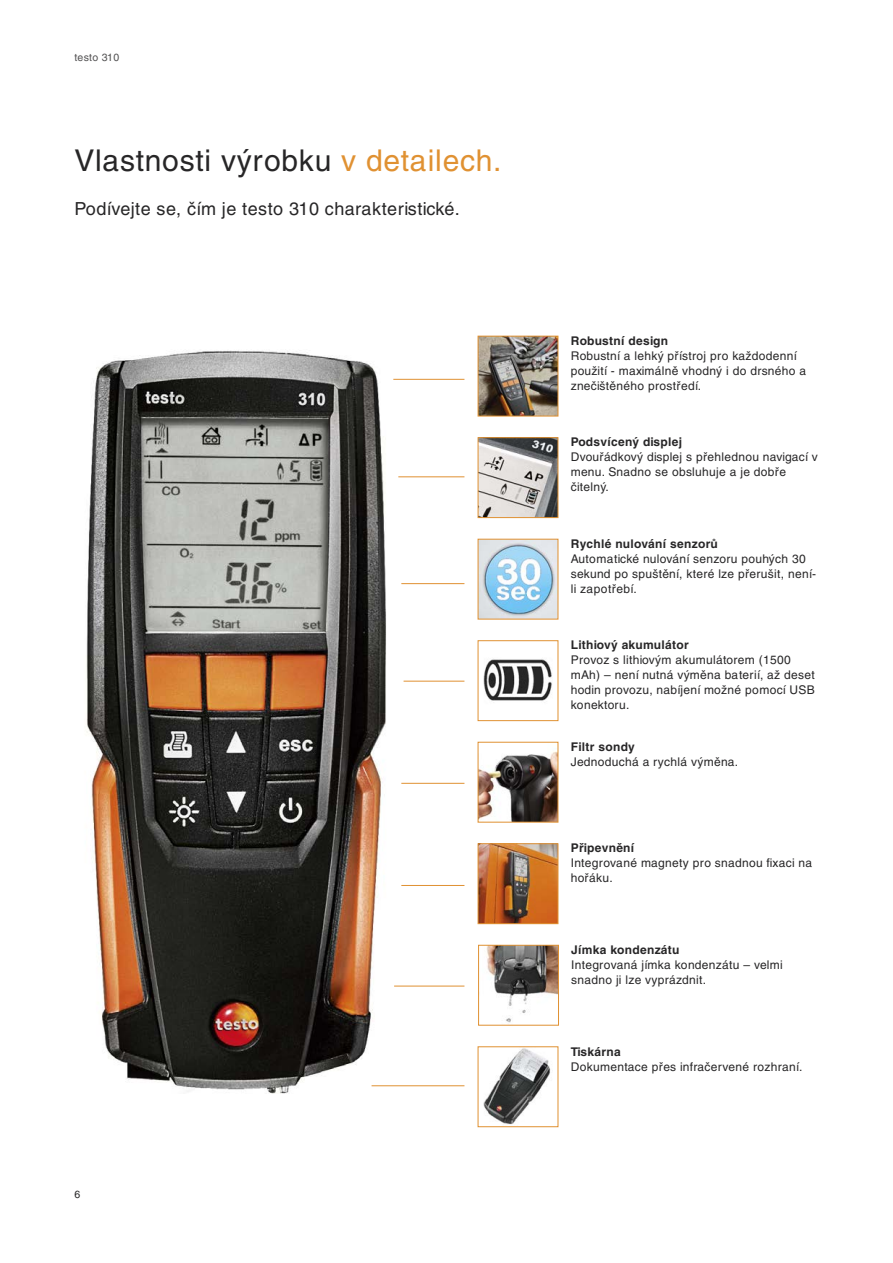
<style>
.page{position:relative;width:893px;height:1263px;background:#fff}
.page>*{position:absolute;margin:0;border:0;box-sizing:border-box;transform-origin:0 0}
.t1{font:30px "Helvetica CE";letter-spacing:.025em;color:#272627}
.t2{font:18px "Helvetica CE";letter-spacing:.025em;color:#272627}
.t3{font:12px/15px "Helvetica CE";letter-spacing:.025em;color:#272627}
.t4{font:700 12px "Helvetica CE";letter-spacing:.025em;color:#272627}
.t5{font:10.5px "Helvetica CE";letter-spacing:.025em;color:#525152}
.t6{font:10.5px "Helvetica CE";color:#272627}
.s1{color:#e09132}
</style>
<div class="page">
<img style="left:86px;top:350px;width:315px;height:743px">
<img style="left:480px;top:338px;width:76px;height:76px">
<div style="left:478px;top:336px;width:80px;height:80px;border:1px solid #e09132"></div>
<img style="left:480px;top:439px;width:76px;height:77px">
<div style="left:478px;top:437px;width:80px;height:81px;border:1px solid #e09132"></div>
<img style="left:483px;top:659px;width:69px;height:42px">
<div style="left:478px;top:640px;width:80px;height:81px;border:1px solid #e09132"></div>
<img style="left:486px;top:947px;width:71px;height:76px">
<div style="left:478px;top:945px;width:81px;height:80px;border:1px solid #e09132"></div>
<hr style="left:393px;top:379px;width:71px;height:1px;background:#e09132">
<hr style="left:398px;top:476px;width:66px;height:1px;background:#e09132">
<hr style="left:401px;top:583px;width:63px;height:1px;background:#e09132">
<hr style="left:404px;top:681px;width:60px;height:1px;background:#e09132">
<hr style="left:401px;top:783px;width:63px;height:1px;background:#e09132">
<hr style="left:401px;top:885px;width:63px;height:1px;background:#e09132">
<hr style="left:394px;top:986px;width:70px;height:1px;background:#e09132">
<img style="left:483px;top:1048px;width:68px;height:77px">
<div style="left:478px;top:1046px;width:80px;height:81px;border:1px solid #e09132"></div>
<hr style="left:372px;top:1085px;width:92px;height:1px;background:#e09132">
<img style="left:480px;top:541px;width:76px;height:76px">
<img style="left:480px;top:751px;width:76px;height:69px">
<div style="left:478px;top:742px;width:80px;height:80px;border:1px solid #e09132"></div>
<img style="left:480px;top:845px;width:76px;height:77px">
<div style="left:478px;top:843px;width:80px;height:81px;border:1px solid #e09132"></div>
<p class="t5" style="left:74px;top:53px;width:46px">testo 310</p>
<h1 class="t1" style="left:74px;top:149px;width:429px">Vlastnosti výrobku <span class="s1">v detailech.</span></h1>
<h2 class="t2" style="left:74px;top:202px;width:387px">Podívejte se, čím je testo 310 charakteristické.</h2>
<p class="t6" style="left:74px;top:1191px;width:7px">6</p>
<p class="t4" style="left:571px;top:337px;width:99px">Robustní design</p>
<p class="t3" style="left:571px;top:350px;width:237px">Robustní a lehký přístroj pro každodenní použití - maximálně vhodný i do drsného a znečištěného prostředí.</p>
<p class="t4" style="left:571px;top:438px;width:113px">Podsvícený displej</p>
<p class="t3" style="left:571px;top:451px;width:249px">Dvouřádkový displej s přehlednou navigací v menu. Snadno se obsluhuje a je dobře čitelný.</p>
<p class="t4" style="left:571px;top:539px;width:149px">Rychlé nulování senzorů</p>
<p class="t3" style="left:571px;top:552px;width:247px">Automatické nulování senzoru pouhých 30 sekund po spuštění, které lze přerušit, není&shy;li zapotřebí.</p>
<p class="t4" style="left:571px;top:640px;width:120px">Lithiový akumulátor</p>
<p class="t3" style="left:571px;top:653px;width:246px">Provoz s lithiovým akumulátorem (1500 mAh) – není nutná výměna baterií, až deset hodin provozu, nabíjení možné pomocí USB konektoru.</p>
<p class="t4" style="left:571px;top:742px;width:66px">Filtr sondy</p>
<p class="t3" style="left:571px;top:755px;width:169px">Jednoduchá a rychlá výměna.</p>
<p class="t4" style="left:571px;top:843px;width:65px">Připevnění</p>
<p class="t3" style="left:571px;top:857px;width:243px">Integrované magnety pro snadnou fixaci na hořáku.</p>
<p class="t4" style="left:571px;top:945px;width:110px">Jímka kondenzátu</p>
<p class="t3" style="left:571px;top:958px;width:213px">Integrovaná jímka kondenzátu – velmi snadno ji lze vyprázdnit.</p>
<p class="t4" style="left:571px;top:1048px;width:52px">Tiskárna</p>
<p class="t3" style="left:571px;top:1061px;width:233px">Dokumentace přes infračervené rozhraní.</p>
</div>
